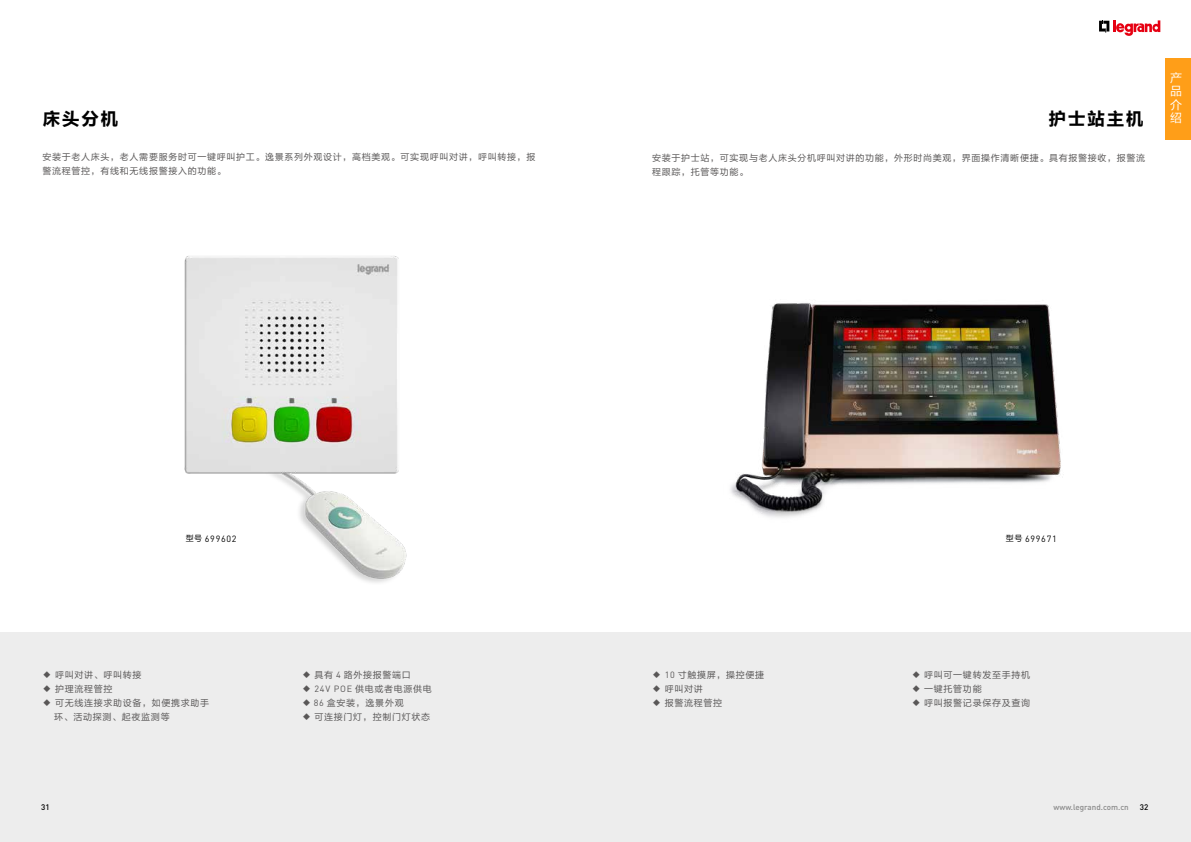
<style>
.page{position:relative;width:1191px;height:842px;background:#fff}
.page>*{position:absolute;margin:0;border:0;box-sizing:border-box;transform-origin:0 0}
.t1{font:18px "FZLTCHJW GB1 0";letter-spacing:.075em;color:#000}
.t2{font:12px/13.2px "FZLTHJW GB1 0";color:#fff;text-align:justify}
.t3{font:9px/14px "FZLTHJW GB1 0";letter-spacing:.075em;color:#595757}
.t4{font:9px "DIN Pro";letter-spacing:.075em;color:#000}
.t5{font:500 8px "DIN Pro";color:#898989}
.t6{font:500 8px "DIN Pro";color:#000}
.s1{font-family:"FZLTHJW GB1 0";font-size:8px}
.s2{font-family:"DIN Pro"}
</style>
<div class="page">
<div style="left:0;top:633px;width:1191px;height:209px;background:#ededed"></div>
<div style="left:1165px;top:58px;width:26px;height:82px;background:#ff9e18"></div>
<img style="left:184px;top:256px;width:223px;height:327px">
<img style="left:730px;top:303px;width:331px;height:215px">
<svg style="left:1099px;top:20px;width:61px;height:16px"></svg>
<h1 class="t1" style="left:43px;top:109px;width:78px">床头分机</h1>
<p class="t3" style="left:43px;top:150px;width:494px">安装于老人床头，老人需要服务时可一键呼叫护工。逸景系列外观设计，高档美观。可实现呼叫对讲，呼叫转接，报警流程管控，有线和无线报警接入的功能。</p>
<h1 class="t1" style="left:1048px;top:109px;width:97px">护士站主机</h1>
<p class="t3" style="left:652px;top:151px;width:494px">安装于护士站，可实现与老人床头分机呼叫对讲的功能，外形时尚美观，界面操作清晰便捷。具有报警接收，报警流程跟踪，托管等功能。</p>
<h2 class="t2" style="left:1170px;top:72px;width:13px">产品介绍</h2>
<p class="t4" style="left:186px;top:532px;width:52px"><span class="s1">型号</span> 699602</p>
<p class="t4" style="left:1006px;top:532px;width:52px"><span class="s1">型号</span> 699671</p>
<p class="t3" style="left:43px;top:668px;width:100px">◆ 呼叫对讲、呼叫转接</p>
<p class="t3" style="left:43px;top:682px;width:71px">◆ 护理流程管控</p>
<p class="t3" style="left:54px;top:696px;width:157px;text-indent:-12px">◆ 可无线连接求助设备，如便携求助手环、活动探测、起夜监测等</p>
<p class="t3" style="left:302px;top:668px;width:110px">◆ 具有 <span class="s2">4</span> 路外接报警端口</p>
<p class="t3" style="left:302px;top:682px;width:131px">◆ <span class="s2">24V POE</span> 供电或者电源供电</p>
<p class="t3" style="left:302px;top:696px;width:103px">◆ <span class="s2">86</span> 盒安装，逸景外观</p>
<p class="t3" style="left:302px;top:710px;width:130px">◆ 可连接门灯，控制门灯状态</p>
<p class="t3" style="left:652px;top:668px;width:113px">◆ <span class="s2">10</span> 寸触摸屏，操控便捷</p>
<p class="t3" style="left:652px;top:682px;width:52px">◆ 呼叫对讲</p>
<p class="t3" style="left:652px;top:696px;width:71px">◆ 报警流程管控</p>
<p class="t3" style="left:911px;top:668px;width:120px">◆ 呼叫可一键转发至手持机</p>
<p class="t3" style="left:911px;top:682px;width:71px">◆ 一键托管功能</p>
<p class="t3" style="left:911px;top:696px;width:120px">◆ 呼叫报警记录保存及查询</p>
<p class="t6" style="left:41px;top:802px;width:10px">31</p>
<p class="t5" style="left:1053px;top:802px;width:77px">www.legrand.com.cn</p>
<p class="t6" style="left:1139px;top:802px;width:10px">32</p>
</div>
